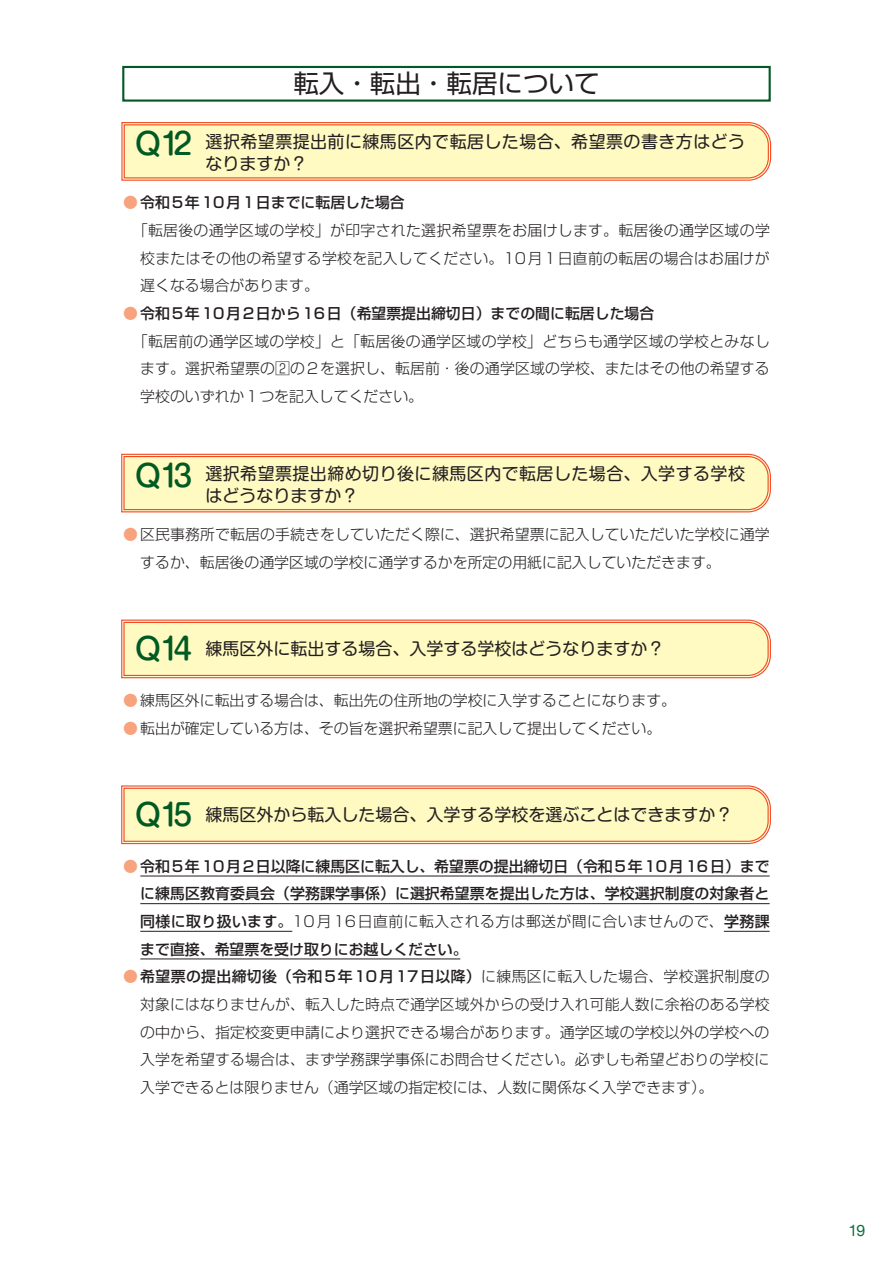
<style>
.page{position:relative;width:893px;height:1263px;background:#fff}
.page>*{position:absolute;margin:0;border:0;box-sizing:border-box;transform-origin:0 0}
.t1{font:25.5px "Shin Go Pro";color:#231f20}
.t2{font:16.95px/21.9px "Shin M Go Pro";letter-spacing:.025em;color:#231f20}
.t3{font:16.95px "Shin M Go Pro";color:#231f20}
.t4{font:15.9px "Helvetica Neue";color:#0e713f}
.t5{font:300 14.85px/27.6px "Shin Go Pro";letter-spacing:.005em;color:#231f20}
.t6{font:500 14.85px/27.6px "Shin Go Pro";color:#231f20;text-align:justify}
.s1{font-weight:500;font-size:29.7px;color:#005a23}
.s2{font-weight:300;color:#f7a37d}
.s3{color:#f7a37d}
.s4{font-weight:300}
.s5{font-weight:500}
</style>
<div class="page">
<hr style="left:140px;top:876px;width:630px;height:1px;background:#231f20">
<hr style="left:140px;top:903px;width:630px;height:1px;background:#231f20">
<hr style="left:140px;top:931px;width:152px;height:1px;background:#231f20">
<hr style="left:724px;top:931px;width:46px;height:1px;background:#231f20">
<hr style="left:140px;top:958px;width:320px;height:1px;background:#231f20">
<svg style="left:121px;top:619px;width:650px;height:60px;background:#fdecb7"></svg>
<svg style="left:121px;top:453px;width:650px;height:60px;background:#fdecb7"></svg>
<div style="left:122px;top:66px;width:649px;height:36px;border:2px solid #005a23"></div>
<svg style="left:121px;top:122px;width:651px;height:59px;background:#fdebb5"></svg>
<svg style="left:121px;top:785px;width:650px;height:60px;background:#fdecb7"></svg>
<h1 class="t1" style="left:293px;top:63px;width:308px">転入・転出・転居について</h1>
<p class="t2" style="left:206px;top:129px;width:541px;text-indent:-72px"><span class="s1">Ｑ12</span> 選択希望票提出前に練馬区内で転居した場合、希望票の書き方はどうなりますか？</p>
<p class="t6" style="left:123px;top:187px;width:283px"><span class="s2">●</span>令和５年10月１日までに転居した場合</p>
<p class="t5" style="left:133px;top:215px;width:638px">「転居後の通学区域の学校」が印字された選択希望票をお届けします。転居後の通学区域の学</p>
<p class="t5" style="left:140px;top:242px;width:631px">校またはその他の希望する学校を記入してください。10月1日直前の転居の場合はお届けが</p>
<p class="t5" style="left:140px;top:270px;width:180px">遅くなる場合があります。</p>
<p class="t6" style="left:123px;top:298px;width:532px"><span class="s2">●</span>令和５年10月２日から16日（希望票提出締切日）までの間に転居した場合</p>
<p class="t5" style="left:133px;top:325px;width:638px">「転居前の通学区域の学校」と「転居後の通学区域の学校」どちらも通学区域の学校とみなし</p>
<p class="t5" style="left:140px;top:353px;width:631px">ます。選択希望票の2の２を選択し、転居前・後の通学区域の学校、またはその他の希望する</p>
<p class="t5" style="left:140px;top:381px;width:284px">学校のいずれか１つを記入してください。</p>
<p class="t2" style="left:205px;top:460px;width:541px;text-indent:-72px"><span class="s1">Ｑ13</span> 選択希望票提出締め切り後に練馬区内で転居した場合、入学する学校はどうなりますか？</p>
<p class="t5" style="left:140px;top:519px;width:631px;text-indent:-17px"><span class="s3">●</span> 区民事務所で転居の手続きをしていただく際に、選択希望票に記入していただいた学校に通学するか、転居後の通学区域の学校に通学するかを所定の用紙に記入していただきます。</p>
<p class="t3" style="left:133px;top:635px;width:533px"><span class="s1">Ｑ14</span> 練馬区外に転出する場合、入学する学校はどうなりますか？</p>
<p class="t5" style="left:123px;top:685px;width:554px"><span class="s3">●</span> 練馬区外に転出する場合は、転出先の住所地の学校に入学することになります。</p>
<p class="t5" style="left:123px;top:712px;width:539px"><span class="s3">●</span> 転出が確定している方は、その旨を選択希望票に記入して提出してください。</p>
<p class="t3" style="left:133px;top:801px;width:601px"><span class="s1">Ｑ15</span> 練馬区外から転入した場合、入学する学校を選ぶことはできますか？</p>
<p class="t6" style="left:140px;top:850px;width:631px;text-indent:-17px"><span class="s2">●</span>令和５年10月２日以降に練馬区に転入し、希望票の提出締切日（令和５年10月16日）までに練馬区教育委員会（学務課学事係）に選択希望票を提出した方は、学校選択制度の対象者と同様に取り扱います。<span class="s4">10月16日直前に転入される方は郵送が間に合いませんので、</span>学務課まで直接、希望票を受け取りにお越しください。</p>
<p class="t5" style="left:140px;top:961px;width:631px;text-align:justify;text-indent:-17px"><span class="s3">●</span><span class="s5">希望票の提出締切後（令和５年10月17日以降）</span>に練馬区に転入した場合、学校選択制度の対象にはなりませんが、転入した時点で通学区域外からの受け入れ可能人数に余裕のある学校の中から、指定校変更申請により選択できる場合があります。通学区域の学校以外の学校への入学を希望する場合は、まず学務課学事係にお問合せください。必ずしも希望どおりの学校に入学できるとは限りません（通学区域の指定校には、人数に関係なく入学できます）。</p>
<p class="t4" style="left:848px;top:1219px;width:18px">19</p>
</div>
